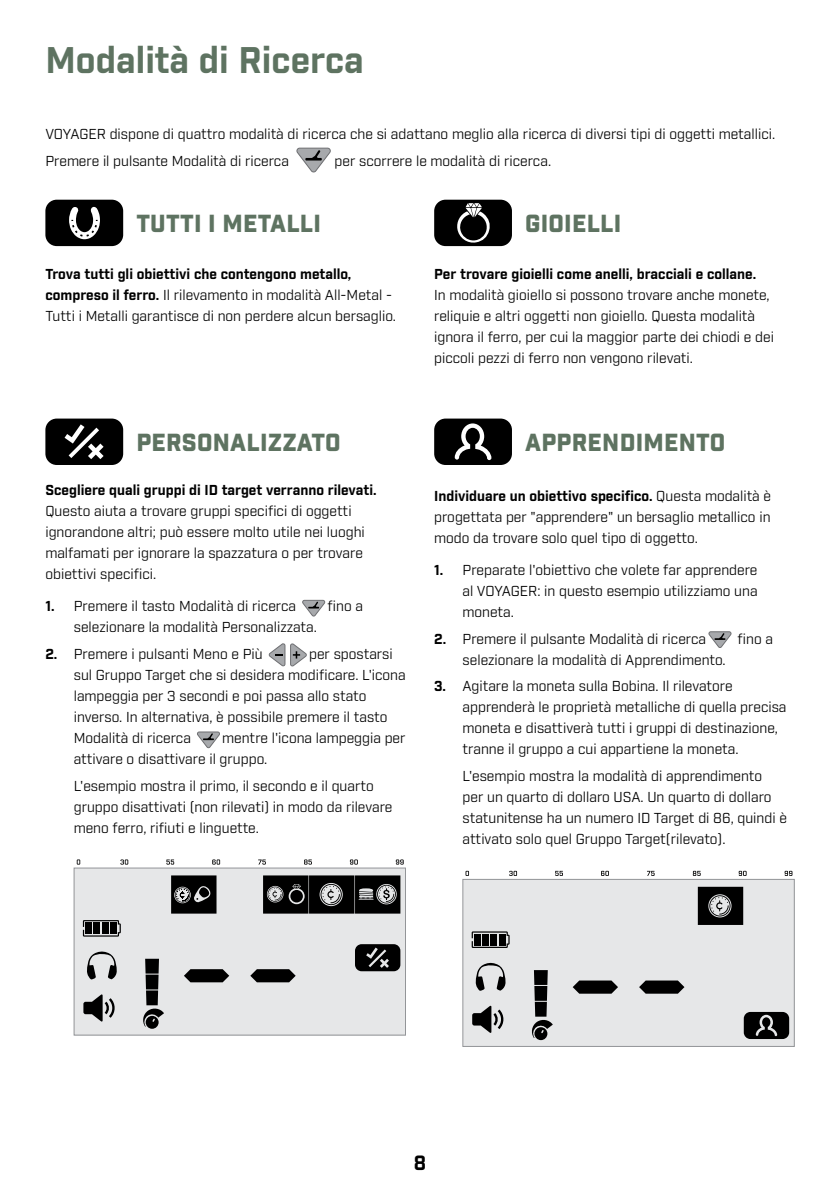
<style>
.page{position:relative;width:840px;height:1191px;background:#fff}
.page>*{position:absolute;margin:0;border:0;box-sizing:border-box;transform-origin:0 0}
.t1{font:700 36px "Industry";color:#5e7361}
.t2{font:900 24px "Industry";letter-spacing:.01em;color:#5e7361}
.t3{font:700 20px "Industry";color:#000}
.t4{font:14px/21px "Industry";color:#000}
.t5{font:700 14px "Industry";color:#000}
.s1{font-weight:700}
</style>
<div class="page">
<svg style="left:296px;top:147px;width:34px;height:26px"></svg>
<svg style="left:45px;top:200px;width:78px;height:46px;background:#282828"></svg>
<svg style="left:45px;top:418px;width:78px;height:47px;background:#282828"></svg>
<svg style="left:302px;top:600px;width:23px;height:16px"></svg>
<svg style="left:269px;top:643px;width:37px;height:23px"></svg>
<svg style="left:197px;top:731px;width:23px;height:17px"></svg>
<div style="left:74px;top:868px;width:331px;height:167px;background:#e6e7e8"></div>
<div style="left:74px;top:867px;width:331px;height:168px;border:1px solid #939598"></div>
<svg style="left:82px;top:875px;width:319px;height:153px"></svg>
<svg style="left:77px;top:859px;width:326px;height:5px"></svg>
<svg style="left:434px;top:200px;width:77px;height:46px;background:#202020"></svg>
<svg style="left:434px;top:418px;width:77px;height:47px;background:#262626"></svg>
<svg style="left:708px;top:631px;width:23px;height:17px"></svg>
<div style="left:462px;top:879px;width:331px;height:167px;background:#e6e7e8"></div>
<div style="left:462px;top:879px;width:332px;height:167px;border:1px solid #939598"></div>
<svg style="left:471px;top:886px;width:318px;height:154px"></svg>
<svg style="left:465px;top:871px;width:327px;height:5px"></svg>
<h1 class="t1" style="left:45px;top:38px;width:320px">Modalità di Ricerca</h1>
<p class="t4" style="left:45px;top:121px;width:731px;line-height:26.6px">VOYAGER dispone di quattro modalità di ricerca che si adattano meglio alla ricerca di diversi tipi di oggetti metallici.<br>Premere il pulsante Modalità di ricerca</p>
<p class="t4" style="left:334px;top:150px;width:218px">per scorrere le modalità di ricerca.</p>
<h2 class="t2" style="left:136px;top:209px;width:186px">TUTTI I METALLI</h2>
<p class="t4" style="left:45px;top:264px;width:352px"><span class="s1">Trova tutti gli obiettivi che contengono metallo, compreso il ferro.</span> Il rilevamento in modalità All-Metal -<br>Tutti i Metalli garantisce di non perdere alcun bersaglio.</p>
<h2 class="t2" style="left:136px;top:427px;width:206px">PERSONALIZZATO</h2>
<p class="t5" style="left:45px;top:481px;width:332px">Scegliere quali gruppi di ID target verranno rilevati.</p>
<p class="t4" style="left:45px;top:501px;width:321px">Questo aiuta a trovare gruppi specifici di oggetti ignorandone altri; può essere molto utile nei luoghi malfamati per ignorare la spazzatura o per trovare obiettivi specifici.</p>
<p class="t4" style="left:45px;top:596px;width:252px"><span class="s1">1.</span> Premere il tasto Modalità di ricerca</p>
<p class="t4" style="left:327px;top:596px;width:37px">fino a</p>
<p class="t4" style="left:74px;top:617px;width:244px">selezionare la modalità Personalizzata.</p>
<p class="t4" style="left:45px;top:644px;width:219px"><span class="s1">2.</span> Premere i pulsanti Meno e Più</p>
<p class="t4" style="left:74px;top:644px;width:333px;text-indent:235px">per spostarsi sul Gruppo Target che si desidera modificare. L'icona lampeggia per 3 secondi e poi passa allo stato inverso. In alternativa, è possibile premere il tasto Modalità di ricerca</p>
<p class="t4" style="left:74px;top:728px;width:333px;text-indent:148px">mentre l'icona lampeggia per attivare o disattivare il gruppo.</p>
<p class="t4" style="left:74px;top:775px;width:320px">L'esempio mostra il primo, il secondo e il quarto gruppo disattivati (non rilevati) in modo da rilevare meno ferro, rifiuti e linguette.</p>
<h2 class="t2" style="left:525px;top:209px;width:98px">GIOIELLI</h2>
<p class="t5" style="left:434px;top:266px;width:323px">Per trovare gioielli come anelli, bracciali e collane.</p>
<p class="t4" style="left:434px;top:285px;width:341px">In modalità gioiello si possono trovare anche monete, reliquie e altri oggetti non gioiello. Questa modalità ignora il ferro, per cui la maggior parte dei chiodi e dei piccoli pezzi di ferro non vengono rilevati.</p>
<h2 class="t2" style="left:525px;top:427px;width:202px">APPRENDIMENTO</h2>
<p class="t4" style="left:434px;top:485px;width:338px;text-align:justify"><span class="s1">Individuare un obiettivo specifico.</span> Questa modalità è progettata per "apprendere" un bersaglio metallico in modo da trovare solo quel tipo di oggetto.</p>
<p class="t4" style="left:462px;top:560px;width:296px;text-align:justify;text-indent:-28px"><span class="s1">1.</span> Preparate l'obiettivo che volete far apprendere al VOYAGER: in questo esempio utilizziamo una moneta.</p>
<p class="t4" style="left:434px;top:628px;width:273px"><span class="s1">2.</span> Premere il pulsante Modalità di ricerca</p>
<p class="t4" style="left:737px;top:628px;width:37px">fino a</p>
<p class="t4" style="left:462px;top:649px;width:264px">selezionare la modalità di Apprendimento.</p>
<p class="t4" style="left:462px;top:676px;width:325px;text-indent:-28px"><span class="s1">3.</span> Agitare la moneta sulla Bobina. Il rilevatore apprenderà le proprietà metalliche di quella precisa moneta e disattiverà tutti i gruppi di destinazione, tranne il gruppo a cui appartiene la moneta.</p>
<p class="t4" style="left:462px;top:766px;width:326px">L'esempio mostra la modalità di apprendimento<br>per un quarto di dollaro USA. Un quarto di dollaro statunitense ha un numero ID Target di 86, quindi è attivato solo quel Gruppo Target(rilevato).</p>
<h3 class="t3" style="left:413px;top:1150px;width:14px">8</h3>
</div>
